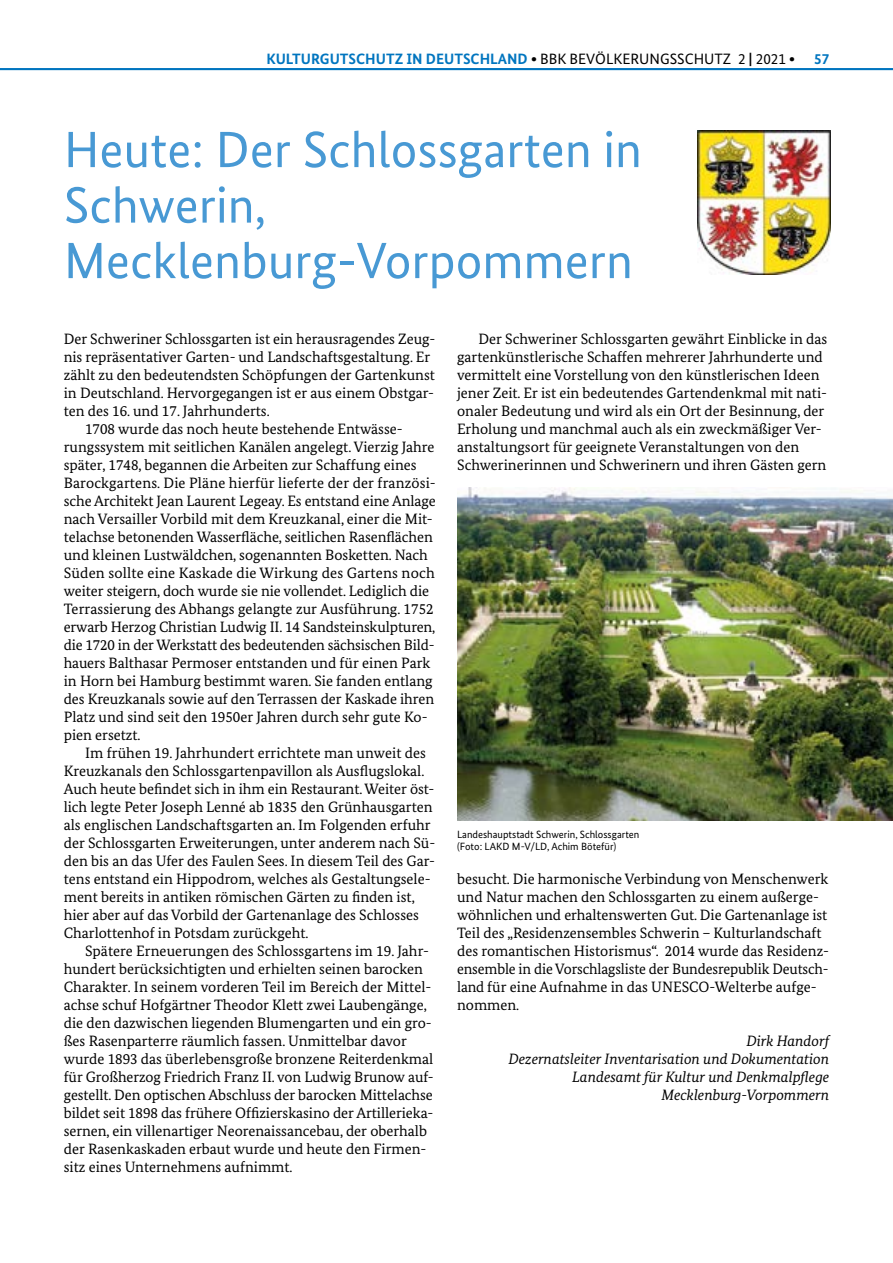
<style>
.page{position:relative;width:893px;height:1263px;background:#fff}
.page>*{position:absolute;margin:0;border:0;box-sizing:border-box;transform-origin:0 0}
.Überschrift{font:51px/55.5px "Bundes Sans";color:#4899d4}
.Fließtext{font:15px/18px "Bundes Serif";color:#000}
.Fließtext_ohne_Einzu{font:15px/18px "Bundes Serif";color:#000}
.Fließtext_ohne_Einzu-2{font:italic 15px/18px "Bundes Serif";color:#000;text-align:right}
.t1{font:700 15px "Bundes Sans";color:#0075bf}
.t2{font:10.5px "Bundes Sans";color:#000}
.s1{color:#000}
.s2{font-weight:400;color:#000}
</style>
<div class="page">
<img style="left:697px;top:131px;width:133px;height:143px">
<img style="left:457px;top:488px;width:436px;height:333px">
<hr style="left:0;top:68px;width:893px;height:2px;background:#0075bf">
<p class="t1" style="left:266px;top:50px;width:530px">KULTURGUTSCHUTZ IN DEUTSCHLAND <span class="s1">∙</span> <span class="s2">BBK BEVÖLKERUNGSSCHUTZ 2</span> <span class="s1">|</span> <span class="s2">2021</span> <span class="s1">∙</span></p>
<p class="t1" style="left:814px;top:50px;width:16px">57</p>
<p class="Überschrift" style="left:64px;top:121px;width:580px">Heute: Der Schlossgarten in<br>Schwerin,<br>Mecklenburg-Vorpommern</p>
<p class="Fließtext_ohne_Einzu" style="left:64px;top:329px;width:373px">Der Schweriner Schlossgarten ist ein herausragendes Zeug&shy;nis repräsentativer Garten- und Landschaftsgestaltung. Er zählt zu den bedeutendsten Schöpfungen der Gartenkunst in Deutschland. Hervorgegangen ist er aus einem Obstgar&shy;ten des 16. und 17. Jahrhunderts.</p>
<p class="Fließtext" style="left:64px;top:419px;width:374px;text-indent:21px">1708 wurde das noch heute bestehende Entwässe&shy;rungssystem mit seitlichen Kanälen angelegt. Vierzig Jahre später, 1748, begannen die Arbeiten zur Schaffung eines Barockgartens. Die Pläne hierfür lieferte der der französi&shy;sche Architekt Jean Laurent Legeay. Es entstand eine Anlage nach Versailler Vorbild mit dem Kreuzkanal, einer die Mit&shy;telachse betonenden Wasserfläche, seitlichen Rasenflächen und kleinen Lustwäldchen, sogenannten Bosketten. Nach Süden sollte eine Kaskade die Wirkung des Gartens noch weiter steigern, doch wurde sie nie vollendet. Lediglich die Terrassierung des Abhangs gelangte zur Ausführung. 1752 erwarb Herzog Christian Ludwig II. 14 Sandsteinskulpturen, die 1720 in der Werkstatt des bedeutenden sächsischen Bild&shy;hauers Balthasar Permoser entstanden und für einen Park in Horn bei Hamburg bestimmt waren. Sie fanden entlang des Kreuzkanals sowie auf den Terrassen der Kaskade ihren Platz und sind seit den 1950er Jahren durch sehr gute Ko&shy;pien ersetzt.</p>
<p class="Fließtext" style="left:64px;top:743px;width:373px;text-indent:21px">Im frühen 19. Jahrhundert errichtete man unweit des Kreuzkanals den Schlossgartenpavillon als Ausflugslokal.<br>Auch heute befindet sich in ihm ein Restaurant. Weiter öst&shy;lich legte Peter Joseph Lenné ab 1835 den Grünhausgarten als englischen Landschaftsgarten an. Im Folgenden erfuhr der Schlossgarten Erweiterungen, unter anderem nach Sü&shy;den bis an das Ufer des Faulen Sees. In diesem Teil des Gar&shy;tens entstand ein Hippodrom, welches als Gestaltungsele&shy;ment bereits in antiken römischen Gärten zu finden ist, hier aber auf das Vorbild der Gartenanlage des Schlosses Charlottenhof in Potsdam zurückgeht.</p>
<p class="Fließtext" style="left:64px;top:941px;width:371px;text-indent:21px">Spätere Erneuerungen des Schlossgartens im 19. Jahr&shy;hundert berücksichtigten und erhielten seinen barocken Charakter. In seinem vorderen Teil im Bereich der Mittel&shy;achse schuf Hofgärtner Theodor Klett zwei Laubengänge, die den dazwischen liegenden Blumengarten und ein gro&shy;ßes Rasenparterre räumlich fassen. Unmittelbar davor wurde 1893 das überlebensgroße bronzene Reiterdenkmal für Großherzog Friedrich Franz II. von Ludwig Brunow auf&shy;gestellt. Den optischen Abschluss der barocken Mittelachse bildet seit 1898 das frühere Offizierskasino der Artillerieka&shy;sernen, ein villenartiger Neorenaissancebau, der oberhalb der Rasenkaskaden erbaut wurde und heute den Firmen&shy;sitz eines Unternehmens aufnimmt.</p>
<p class="Fließtext" style="left:457px;top:329px;width:371px;text-indent:21px">Der Schweriner Schlossgarten gewährt Einblicke in das gartenkünstlerische Schaffen mehrerer Jahrhunderte und vermittelt eine Vorstellung von den künstlerischen Ideen jener Zeit. Er ist ein bedeutendes Gartendenkmal mit nati&shy;onaler Bedeutung und wird als ein Ort der Besinnung, der Erholung und manchmal auch als ein zweckmäßiger Ver&shy;anstaltungsort für geeignete Veranstaltungen von den Schwerinerinnen und Schwerinern und ihren Gästen gern</p>
<p class="t2" style="left:457px;top:827px;width:184px">Landeshauptstadt Schwerin, Schlossgarten</p>
<p class="t2" style="left:457px;top:840px;width:161px">(Foto: LAKD M-V/LD, Achim Bötefür)</p>
<p class="Fließtext" style="left:457px;top:869px;width:373px">besucht. Die harmonische Verbindung von Menschenwerk und Natur machen den Schlossgarten zu einem außerge&shy;wöhnlichen und erhaltenswerten Gut. Die Gartenanlage ist Teil des „Residenzensembles Schwerin – Kulturlandschaft des romantischen Historismus“. 2014 wurde das Residenz&shy;ensemble in die Vorschlagsliste der Bundesrepublik Deutsch&shy;land für eine Aufnahme in das UNESCO-Welterbe aufge&shy;nommen.</p>
<p class="Fließtext_ohne_Einzu-2" style="left:746px;top:1031px;width:84px">Dirk Handorf</p>
<p class="Fließtext_ohne_Einzu-2" style="left:508px;top:1049px;width:322px">Dezernatsleiter Inventarisation und Dokumentation</p>
<p class="Fließtext_ohne_Einzu-2" style="left:572px;top:1067px;width:259px">Landesamt für Kultur und Denkmalpflege<br>Mecklenburg-Vorpommern</p>
</div>
